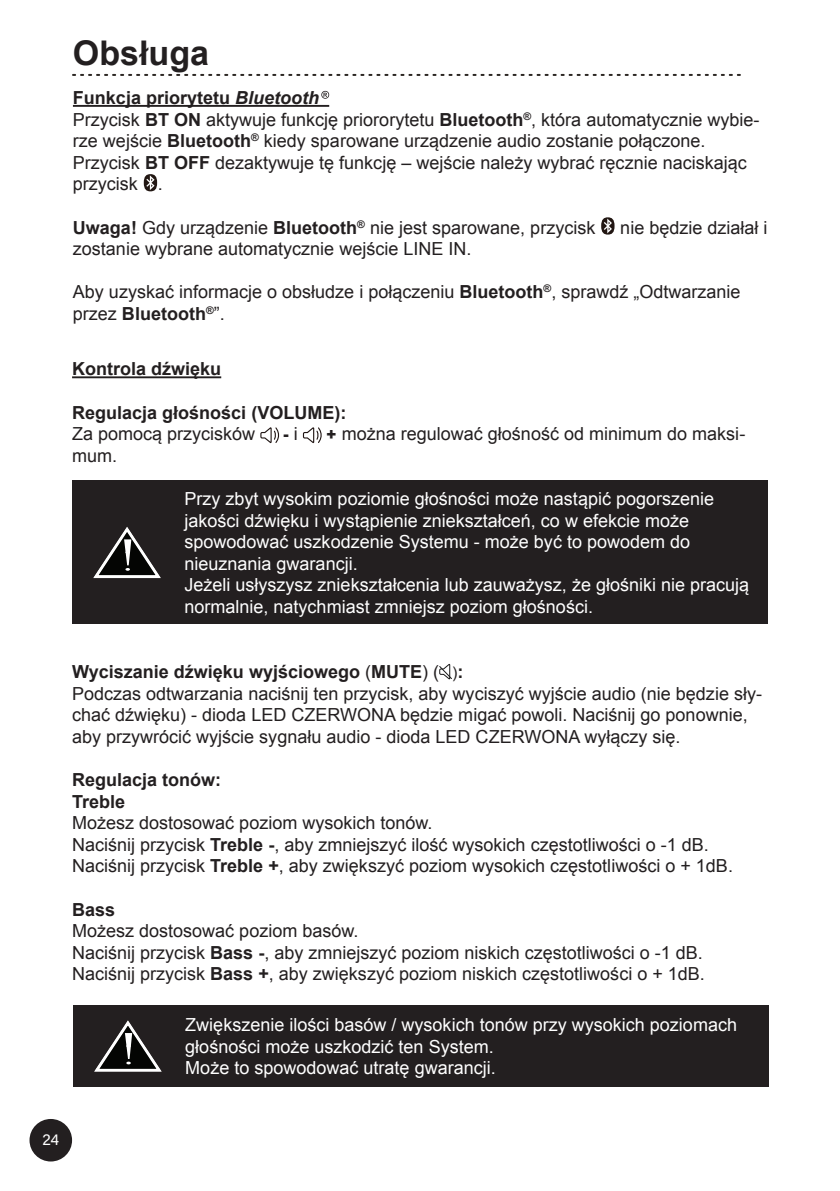
<style>
.page{position:relative;width:840px;height:1191px;background:#fff}
.page>*{position:absolute;margin:0;border:0;box-sizing:border-box;transform-origin:0 0}
.t1{font:700 34px "Arial";color:#231f20}
.t2{font:18px/21.6px "Arial";color:#231f20}
.t3{font:18px/21.6px "Arial";color:#fff}
.t4{font:700 18px/21.6px "Arial";color:#231f20}
.t5{font:16px "Acumin Pro";color:#fff}
.t6{font:900 16px "Arial";color:#231f20}
.s1{font-weight:700}
.s2{font-weight:700;font-style:italic}
.s3{font-weight:400;font-size:18px}
.s4{font-weight:900;font-size:16px}
.s5{font-size:16px}
</style>
<div class="page">
<div style="left:30px;top:1120px;width:41px;height:40px;background:#231f20;border-radius:50%"></div>
<div style="left:29px;top:1119px;width:43px;height:42px;border:2px solid #231f20;border-radius:50%"></div>
<svg style="left:72px;top:74px;width:668px;height:2px"></svg>
<hr style="left:72px;top:376px;width:149px;height:2px;background:#231f20">
<svg style="left:260px;top:427px;width:20px;height:17px"></svg>
<svg style="left:302px;top:427px;width:20px;height:17px"></svg>
<svg style="left:439px;top:663px;width:13px;height:17px"></svg>
<div style="left:72px;top:480px;width:695px;height:144px;background:#231f20"></div>
<svg style="left:93px;top:527px;width:68px;height:52px"></svg>
<div style="left:73px;top:1005px;width:695px;height:81px;background:#231f20"></div>
<svg style="left:94px;top:1020px;width:68px;height:52px"></svg>
<hr style="left:73px;top:105px;width:256px;height:2px;background:#231f20">
<svg style="left:144px;top:174px;width:13px;height:17px"></svg>
<svg style="left:601px;top:217px;width:13px;height:18px"></svg>
<svg style="left:321px;top:91px;width:8px;height:8px"></svg>
<h1 class="t1" style="left:73px;top:34px;width:138px">Obsługa</h1>
<p class="t2" style="left:73px;top:87px;width:687px"><span class="s1">Funkcja priorytetu</span> <span class="s2">Bluetooth<br></span>Przycisk <span class="s1">BT ON</span> aktywuje funkcję priororytetu <span class="s1">Bluetooth</span><sup>®</sup>, która automatycznie wybie&shy;rze wejście <span class="s1">Bluetooth</span><sup>®</sup> kiedy sparowane urządzenie audio zostanie połączone.<br>Przycisk <span class="s1">BT OFF</span> dezaktywuje tę funkcję – wejście należy wybrać ręcznie naciskając przycisk .</p>
<p class="t2" style="left:73px;top:217px;width:523px"><span class="s1">Uwaga!</span> Gdy urządzenie <span class="s1">Bluetooth</span><sup>®</sup> nie jest sparowane, przycisk</p>
<p class="t2" style="left:620px;top:217px;width:149px">nie będzie działał i</p>
<p class="t2" style="left:73px;top:238px;width:400px">zostanie wybrane automatycznie wejście LINE IN.</p>
<p class="t2" style="left:73px;top:281px;width:668px">Aby uzyskać informacje o obsłudze i połączeniu <span class="s1">Bluetooth</span><sup>®</sup>, sprawdź „Odtwarzanie przez <span class="s1">Bluetooth</span><sup>®</sup>”.</p>
<p class="t4" style="left:72px;top:358px;width:151px">Kontrola dźwięku</p>
<p class="t4" style="left:72px;top:401px;width:276px">Regulacja głośności (VOLUME):</p>
<p class="t2" style="left:72px;top:423px;width:185px">Za pomocą przycisków</p>
<p class="t6" style="left:283px;top:422px;width:16px">- <span class="s3">i</span></p>
<p class="t2" style="left:326px;top:423px;width:420px"><span class="s4">+</span> można regulować głośność od minimum do maksi-</p>
<p class="t2" style="left:72px;top:445px;width:47px">mum.</p>
<p class="t3" style="left:184px;top:488px;width:566px">Przy zbyt wysokim poziomie głośności może nastąpić pogorszenie jakości dźwięku i wystąpienie zniekształceń, co w efekcie może spowodować uszkodzenie Systemu - może być to powodem do nieuznania gwarancji.<br>Jeżeli usłyszysz zniekształcenia lub zauważysz, że głośniki nie pracują normalnie, natychmiast zmniejsz poziom głośności.</p>
<p class="t2" style="left:72px;top:661px;width:691px"><span class="s1">Wyciszanie dźwięku wyjściowego</span> (<span class="s1">MUTE</span>) ( <span class="s5">)</span><span class="s1">:<br></span>Podczas odtwarzania naciśnij ten przycisk, aby wyciszyć wyjście audio (nie będzie sły&shy;chać dźwięku) - dioda LED CZERWONA będzie migać powoli. Naciśnij go ponownie, aby przywrócić wyjście sygnału audio - dioda LED CZERWONA wyłączy się.</p>
<p class="t4" style="left:72px;top:769px;width:151px">Regulacja tonów:<br>Treble</p>
<p class="t2" style="left:72px;top:812px;width:662px">Możesz dostosować poziom wysokich tonów.<br>Naciśnij przycisk <span class="s1">Treble -</span>, aby zmniejszyć ilość wysokich częstotliwości o -1 dB.<br>Naciśnij przycisk <span class="s1">Treble +</span>, aby zwiększyć poziom wysokich częstotliwości o + 1dB.</p>
<p class="t4" style="left:72px;top:898px;width:45px">Bass</p>
<p class="t2" style="left:72px;top:920px;width:634px">Możesz dostosować poziom basów.<br>Naciśnij przycisk <span class="s1">Bass -</span>, aby zmniejszyć poziom niskich częstotliwości o -1 dB.<br>Naciśnij przycisk <span class="s1">Bass +</span>, aby zwiększyć poziom niskich częstotliwości o + 1dB.</p>
<p class="t3" style="left:185px;top:1014px;width:553px">Zwiększenie ilości basów / wysokich tonów przy wysokich poziomach głośności może uszkodzić ten System.<br>Może to spowodować utratę gwarancji.</p>
<p class="t5" style="left:42px;top:1128px;width:18px">24</p>
</div>
